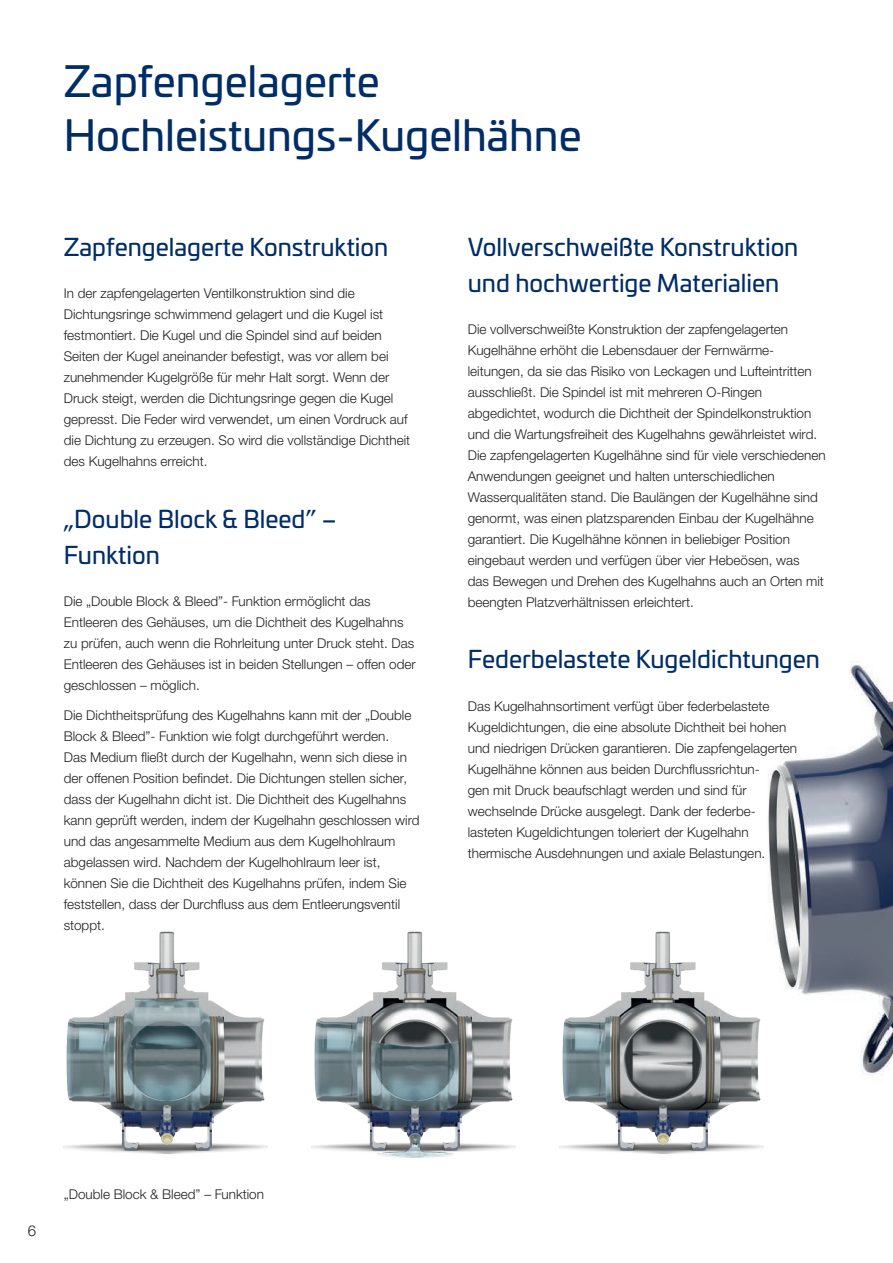
<style>
.page{position:relative;width:893px;height:1263px;background:#fff}
.page>*{position:absolute;margin:0;border:0;box-sizing:border-box;transform-origin:0 0}
.t1{font:42px/54px "Univia Pro";color:#002d66}
.t2{font:24px/36px "Univia Pro";color:#002d66}
.t3{font:300 15px "Helvetica Neue LTW1 G";color:#231f20}
.t4{font:300 13.5px/21px "Helvetica Neue LTW1 G";color:#231f20}
</style>
<div class="page">
<img style="left:768px;top:661px;width:125px;height:415px">
<img style="left:560px;top:931px;width:204px;height:223px">
<img style="left:64px;top:931px;width:204px;height:223px">
<img style="left:312px;top:931px;width:204px;height:227px">
<h1 class="t1" style="left:64px;top:53px;width:519px">Zapfengelagerte<br>Hochleistungs-Kugelhähne</h1>
<h2 class="t2" style="left:64px;top:227px;width:326px">Zapfengelagerte Konstruktion</h2>
<p class="t4" style="left:64px;top:283px;width:348px">In der zapfengelagerten Ventilkonstruktion sind die Dichtungsringe schwimmend gelagert und die Kugel ist festmontiert. Die Kugel und die Spindel sind auf beiden Seiten der Kugel aneinander befestigt, was vor allem bei zunehmender Kugelgröße für mehr Halt sorgt. Wenn der Druck steigt, werden die Dichtungsringe gegen die Kugel gepresst. Die Feder wird verwendet, um einen Vordruck auf die Dichtung zu erzeugen. So wird die vollständige Dichtheit des Kugelhahns erreicht.</p>
<h2 class="t2" style="left:64px;top:500px;width:274px">„Double Block &amp; Bleed” –<br>Funktion</h2>
<p class="t4" style="left:64px;top:591px;width:353px">Die „Double Block &amp; Bleed”- Funktion ermöglicht das Entleeren des Gehäuses, um die Dichtheit des Kugelhahns zu prüfen, auch wenn die Rohrleitung unter Druck steht. Das Entleeren des Gehäuses ist in beiden Stellungen – offen oder geschlossen – möglich.</p>
<p class="t4" style="left:64px;top:704px;width:357px">Die Dichtheitsprüfung des Kugelhahns kann mit der „Double Block &amp; Bleed”- Funktion wie folgt durchgeführt werden.<br>Das Medium fließt durch der Kugelhahn, wenn sich diese in der offenen Position befindet. Die Dichtungen stellen sicher, dass der Kugelhahn dicht ist. Die Dichtheit des Kugelhahns kann geprüft werden, indem der Kugelhahn geschlossen wird und das angesammelte Medium aus dem Kugelhohlraum abgelassen wird. Nachdem der Kugelhohlraum leer ist, können Sie die Dichtheit des Kugelhahns prüfen, indem Sie feststellen, dass der Durchfluss aus dem Entleerungsventil stoppt.</p>
<h2 class="t2" style="left:468px;top:227px;width:332px">Vollverschweißte Konstruktion und hochwertige Materialien</h2>
<p class="t4" style="left:468px;top:319px;width:359px">Die vollverschweißte Konstruktion der zapfengelagerten Kugelhähne erhöht die Lebensdauer der Fernwärme&shy;leitungen, da sie das Risiko von Leckagen und Lufteintritten ausschließt. Die Spindel ist mit mehreren O-Ringen abgedichtet, wodurch die Dichtheit der Spindelkonstruktion und die Wartungsfreiheit des Kugelhahns gewährleistet wird.<br>Die zapfengelagerten Kugelhähne sind für viele verschiedenen Anwendungen geeignet und halten unterschiedlichen Wasserqualitäten stand. Die Baulängen der Kugelhähne sind genormt, was einen platzsparenden Einbau der Kugelhähne garantiert. Die Kugelhähne können in beliebiger Position eingebaut werden und verfügen über vier Hebeösen, was<br>das Bewegen und Drehen des Kugelhahns auch an Orten mit beengten Platzverhältnissen erleichtert.</p>
<h2 class="t2" style="left:468px;top:640px;width:354px">Federbelastete Kugeldichtungen</h2>
<p class="t4" style="left:468px;top:695px;width:331px">Das Kugelhahnsortiment verfügt über federbelastete Kugeldichtungen, die eine absolute Dichtheit bei hohen und niedrigen Drücken garantieren. Die zapfengelagerten Kugelhähne können aus beiden Durchflussrichtun-<br>gen mit Druck beaufschlagt werden und sind für wechselnde Drücke ausgelegt. Dank der federbe&shy;lasteten Kugeldichtungen toleriert der Kugelhahn thermische Ausdehnungen und axiale Belastungen.</p>
<p class="t3" style="left:28px;top:1222px;width:10px">6</p>
<p class="t4" style="left:64px;top:1184px;width:202px">„Double Block &amp; Bleed” – Funktion</p>
</div>
